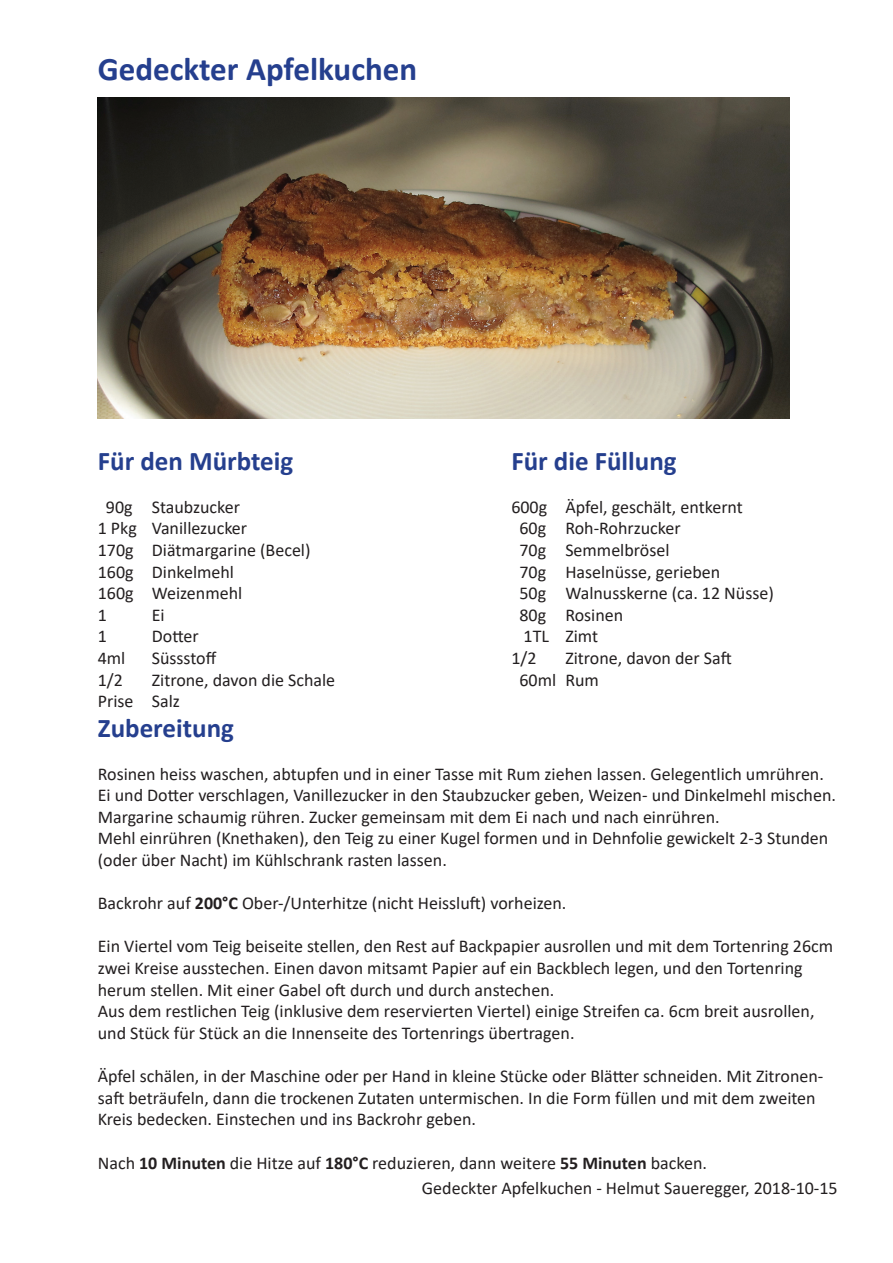
<style>
.page{position:relative;width:893px;height:1263px;background:#fff}
.page>*{position:absolute;margin:0;border:0;box-sizing:border-box;transform-origin:0 0}
.t1{font:700 33px "Calibri";color:#253f8e}
.t2{font:700 27px "Calibri";color:#253f8e}
.t3{font:18px/21.6px "Calibri";color:#231f20}
.s1{font-weight:700}
</style>
<div class="page">
<img style="left:98px;top:98px;width:691px;height:321px">
<h1 class="t1" style="left:98px;top:46px;width:321px">Gedeckter Apfelkuchen</h1>
<h2 class="t2" style="left:98px;top:442px;width:197px">Für den Mürbteig</h2>
<p class="t3" style="left:98px;top:496px;width:214px;text-indent:8px">90g Staubzucker<br>1 Pkg Vanillezucker<br>170g Diätmargarine (Becel)<br>160g Dinkelmehl<br>160g Weizenmehl<br>1</p>
<p class="t3" style="left:152px;top:604px;width:14px">Ei</p>
<p class="t3" style="left:98px;top:625px;width:11px">1</p>
<p class="t3" style="left:152px;top:625px;width:49px">Dotter</p>
<p class="t3" style="left:98px;top:647px;width:29px">4ml</p>
<p class="t3" style="left:152px;top:647px;width:66px">Süssstoff</p>
<p class="t3" style="left:98px;top:668px;width:27px">1/2</p>
<p class="t3" style="left:98px;top:668px;width:239px;text-indent:54px">Zitrone, davon die Schale<br>Prise Salz</p>
<h2 class="t2" style="left:511px;top:442px;width:167px">Für die Füllung</h2>
<p class="t3" style="left:511px;top:496px;width:233px">600g Äpfel, geschält, entkernt</p>
<p class="t3" style="left:519px;top:517px;width:163px">60g Roh-Rohrzucker</p>
<p class="t3" style="left:519px;top:539px;width:151px">70g Semmelbrösel</p>
<p class="t3" style="left:519px;top:560px;width:202px">70g Haselnüsse, gerieben</p>
<p class="t3" style="left:519px;top:582px;width:256px">50g Walnusskerne (ca. 12 Nüsse)</p>
<p class="t3" style="left:519px;top:604px;width:105px">80g Rosinen</p>
<p class="t3" style="left:524px;top:625px;width:76px">1TL Zimt</p>
<p class="t3" style="left:511px;top:647px;width:27px">1/2</p>
<p class="t3" style="left:519px;top:647px;width:214px;text-indent:46px">Zitrone, davon der Saft<br>60ml Rum</p>
<h2 class="t2" style="left:98px;top:709px;width:138px">Zubereitung</h2>
<p class="t3" style="left:98px;top:762px;width:740px">Rosinen heiss waschen, abtupfen und in einer Tasse mit Rum ziehen lassen. Gelegentlich umrühren.<br>Ei und Dotter verschlagen, Vanillezucker in den Staubzucker geben, Weizen- und Dinkelmehl mischen.<br>Margarine schaumig rühren. Zucker gemeinsam mit dem Ei nach und nach einrühren.<br>Mehl einrühren (Knethaken), den Teig zu einer Kugel formen und in Dehnfolie gewickelt 2-3 Stunden (oder über Nacht) im Kühlschrank rasten lassen.</p>
<p class="t3" style="left:98px;top:892px;width:470px">Backrohr auf <span class="s1">200°C</span> Ober-/Unterhitze (nicht Heissluft) vorheizen.</p>
<p class="t3" style="left:98px;top:935px;width:737px">Ein Viertel vom Teig beiseite stellen, den Rest auf Backpapier ausrollen und mit dem Tortenring 26cm zwei Kreise ausstechen. Einen davon mitsamt Papier auf ein Backblech legen, und den Tortenring herum stellen. Mit einer Gabel oft durch und durch anstechen.<br>Aus dem restlichen Teig (inklusive dem reservierten Viertel) einige Streifen ca. 6cm breit ausrollen, und Stück für Stück an die Innenseite des Tortenrings übertragen.</p>
<p class="t3" style="left:98px;top:1065px;width:727px">Äpfel schälen, in der Maschine oder per Hand in kleine Stücke oder Blätter schneiden. Mit Zitronen&shy;saft beträufeln, dann die trockenen Zutaten untermischen. In die Form füllen und mit dem zweiten<br>Kreis bedecken. Einstechen und ins Backrohr geben.</p>
<p class="t3" style="left:98px;top:1151px;width:611px">Nach <span class="s1">10 Minuten</span> die Hitze auf <span class="s1">180°C</span> reduzieren, dann weitere <span class="s1">55 Minuten</span> backen.</p>
<p class="t3" style="left:422px;top:1176px;width:417px">Gedeckter Apfelkuchen - Helmut Saueregger, 2018-10-15</p>
</div>
